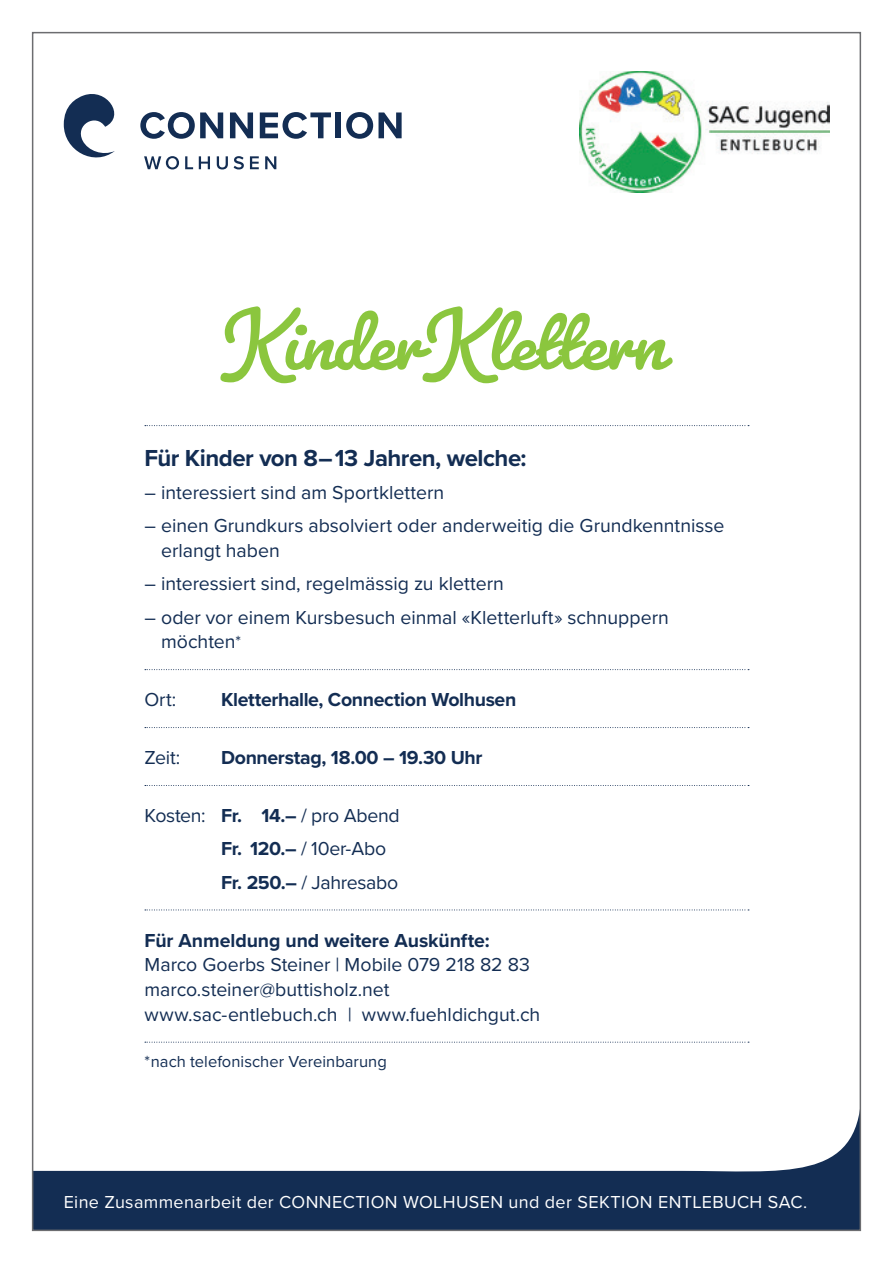
<style>
.page{position:relative;width:893px;height:1263px;background:#fff}
.page>*{position:absolute;margin:0;border:0;box-sizing:border-box;transform-origin:0 0}
.t1{font:700 90px "Pacifico";letter-spacing:-.005em;color:#8bc63e}
.t2{font:700 24px "Proxima Nova";letter-spacing:-.02em;color:#132d53}
.t3{font:19.5px/24.8px "Proxima Nova";color:#132d53}
.t4{font:700 19.5px "Proxima Nova";letter-spacing:-.015em;color:#132d53}
.t5{font:18px "Proxima Nova";letter-spacing:.02em;color:#fff}
.t6{font:16.5px "Proxima Nova";color:#132d53}
.s1{font-size:16.5px}
.s2{font-weight:700}
</style>
<div class="page">
<svg style="left:145px;top:425px;width:604px;height:1px"></svg>
<svg style="left:145px;top:669px;width:604px;height:1px"></svg>
<svg style="left:145px;top:727px;width:604px;height:1px"></svg>
<svg style="left:145px;top:785px;width:604px;height:1px"></svg>
<svg style="left:145px;top:909px;width:604px;height:1px"></svg>
<svg style="left:145px;top:1042px;width:604px;height:1px"></svg>
<svg style="left:35px;top:1119px;width:823px;height:109px;fill:#132d53"></svg>
<svg style="left:64px;top:94px;width:51px;height:64px"></svg>
<svg style="left:140px;top:112px;width:83px;height:27px"></svg>
<svg style="left:230px;top:112px;width:23px;height:26px"></svg>
<svg style="left:260px;top:112px;width:71px;height:27px"></svg>
<div style="left:335px;top:112px;width:6px;height:26px;background:#132d53"></div>
<svg style="left:346px;top:112px;width:56px;height:27px"></svg>
<svg style="left:144px;top:156px;width:35px;height:13px"></svg>
<svg style="left:185px;top:156px;width:8px;height:13px"></svg>
<svg style="left:199px;top:156px;width:11px;height:13px"></svg>
<svg style="left:217px;top:156px;width:11px;height:13px"></svg>
<svg style="left:234px;top:156px;width:10px;height:13px"></svg>
<svg style="left:250px;top:156px;width:9px;height:13px"></svg>
<svg style="left:265px;top:156px;width:11px;height:13px"></svg>
<img style="left:580px;top:71px;width:249px;height:121px">
<h1 class="t1" style="left:229px;top:286px;width:436px">Kinder Klettern</h1>
<p class="t2" style="left:145px;top:440px;width:383px">Für Kinder von 8– 13 Jahren, welche:</p>
<p class="t3" style="left:145px;top:479px;width:301px">– interessiert sind am Sportklettern</p>
<p class="t3" style="left:161px;top:513px;width:565px;text-indent:-17px">– einen Grundkurs absolviert oder anderweitig die Grundkenntnisse erlangt haben</p>
<p class="t3" style="left:145px;top:571px;width:361px">– interessiert sind, regelmässig zu klettern</p>
<p class="t3" style="left:161px;top:604px;width:509px;text-indent:-17px">– oder vor einem Kursbesuch einmal «Kletterluft» schnuppern möchten<span class="s1">*</span></p>
<p class="t3" style="left:145px;top:687px;width:33px">Ort:</p>
<p class="t4" style="left:221px;top:685px;width:297px">Kletterhalle, Connection Wolhusen</p>
<p class="t3" style="left:145px;top:744px;width:37px">Zeit:</p>
<p class="t4" style="left:221px;top:743px;width:263px">Donnerstag, 18.00 – 19.30 Uhr</p>
<p class="t3" style="left:221px;top:798px;width:180px;line-height:33.3px;text-indent:-77px">Kosten: <span class="s2">Fr. 14.–</span> / pro Abend<br><span class="s2">Fr. 120.–</span> / 10er-Abo<br><span class="s2">Fr. 250.–</span> / Jahresabo</p>
<p class="t4" style="left:145px;top:925px;width:347px">Für Anmeldung und weitere Auskünfte:</p>
<p class="t3" style="left:145px;top:951px;width:397px">Marco Goerbs Steiner | Mobile 079 218 82 83 marco.steiner@buttisholz.net www.sac-entlebuch.ch | www.fuehldichgut.ch</p>
<p class="t6" style="left:145px;top:1049px;width:244px">*nach telefonischer Vereinbarung</p>
<p class="t5" style="left:64px;top:1188px;width:745px">Eine Zusammenarbeit der CONNECTION WOLHUSEN und der SEKTION ENTLEBUCH SAC.</p>
</div>
